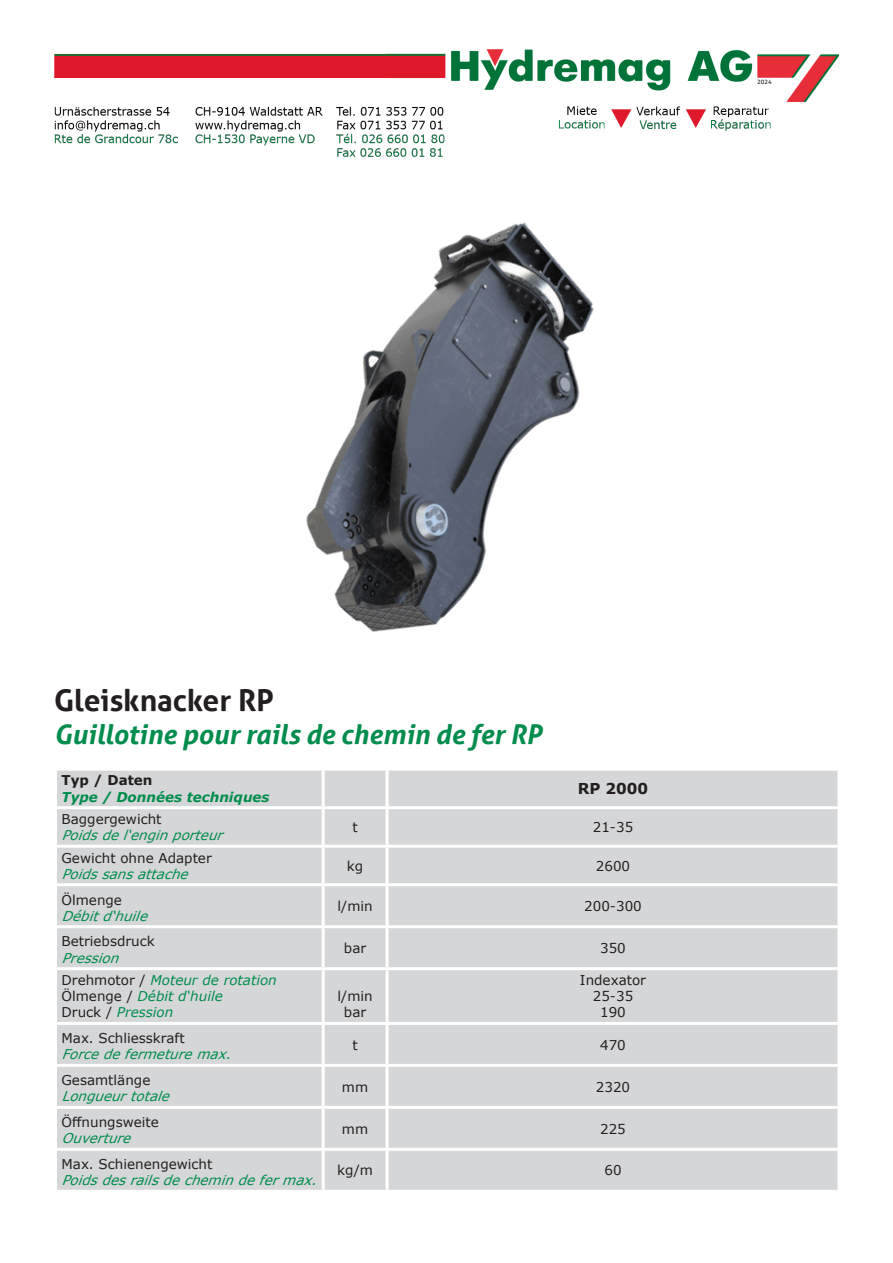
<style>
.page{position:relative;width:893px;height:1263px;background:#fff}
.page>*{position:absolute;margin:0;border:0;box-sizing:border-box;transform-origin:0 0}
.t1{font:700 30px "Aller";color:#231f20}
.t2{font:italic 700 27px "Aller";color:#008d4c}
.t3{font:700 15px "Verdana";color:#231f20}
.t4{font:13.5px/16.2px "Verdana";color:#231f20}
.t5{font:italic 13.5px/16.2px "Verdana";color:#008d4c}
.t6{font:italic 13.5px "Verdana";color:#008d4c}
.t7{font:italic 700 13.5px "Verdana";color:#008d4c}
.t8{font:700 13.5px "Verdana";color:#231f20}
.t9{font:6px "Aller";color:#231f20}
.s1{font-style:italic;color:#008d4c}
.s2{font-style:normal;color:#231f20}
</style>
<div class="page">
<div style="left:57px;top:771px;width:780px;height:419px;background:#d5d6d8"></div>
<hr style="left:322px;top:771px;width:3px;height:35px;background:#fff">
<hr style="left:386px;top:771px;width:3px;height:35px;background:#fff">
<hr style="left:54px;top:806px;width:269px;height:3px;background:#fff">
<hr style="left:323px;top:806px;width:64px;height:3px;background:#fff">
<hr style="left:322px;top:809px;width:3px;height:36px;background:#fff">
<hr style="left:387px;top:806px;width:453px;height:3px;background:#fff">
<hr style="left:386px;top:809px;width:3px;height:36px;background:#fff">
<hr style="left:54px;top:845px;width:269px;height:3px;background:#fff">
<hr style="left:323px;top:845px;width:64px;height:3px;background:#fff">
<hr style="left:322px;top:848px;width:3px;height:35px;background:#fff">
<hr style="left:387px;top:845px;width:453px;height:3px;background:#fff">
<hr style="left:386px;top:848px;width:3px;height:35px;background:#fff">
<hr style="left:54px;top:883px;width:269px;height:3px;background:#fff">
<hr style="left:323px;top:883px;width:64px;height:3px;background:#fff">
<hr style="left:322px;top:886px;width:3px;height:39px;background:#fff">
<hr style="left:387px;top:883px;width:453px;height:3px;background:#fff">
<hr style="left:386px;top:886px;width:3px;height:39px;background:#fff">
<hr style="left:54px;top:925px;width:269px;height:3px;background:#fff">
<hr style="left:323px;top:925px;width:64px;height:3px;background:#fff">
<hr style="left:322px;top:928px;width:3px;height:39px;background:#fff">
<hr style="left:387px;top:925px;width:453px;height:3px;background:#fff">
<hr style="left:386px;top:928px;width:3px;height:39px;background:#fff">
<hr style="left:54px;top:967px;width:269px;height:3px;background:#fff">
<hr style="left:323px;top:967px;width:64px;height:3px;background:#fff">
<hr style="left:322px;top:970px;width:3px;height:52px;background:#fff">
<hr style="left:387px;top:967px;width:453px;height:3px;background:#fff">
<hr style="left:386px;top:970px;width:3px;height:52px;background:#fff">
<hr style="left:54px;top:1022px;width:269px;height:3px;background:#fff">
<hr style="left:323px;top:1022px;width:64px;height:3px;background:#fff">
<hr style="left:322px;top:1025px;width:3px;height:39px;background:#fff">
<hr style="left:387px;top:1022px;width:453px;height:3px;background:#fff">
<hr style="left:386px;top:1025px;width:3px;height:39px;background:#fff">
<hr style="left:54px;top:1064px;width:269px;height:3px;background:#fff">
<hr style="left:323px;top:1064px;width:64px;height:3px;background:#fff">
<hr style="left:322px;top:1067px;width:3px;height:39px;background:#fff">
<hr style="left:387px;top:1064px;width:453px;height:3px;background:#fff">
<hr style="left:386px;top:1067px;width:3px;height:39px;background:#fff">
<hr style="left:54px;top:1106px;width:269px;height:3px;background:#fff">
<hr style="left:323px;top:1106px;width:64px;height:3px;background:#fff">
<hr style="left:322px;top:1109px;width:3px;height:39px;background:#fff">
<hr style="left:387px;top:1106px;width:453px;height:3px;background:#fff">
<hr style="left:386px;top:1109px;width:3px;height:39px;background:#fff">
<hr style="left:54px;top:1148px;width:269px;height:3px;background:#fff">
<hr style="left:323px;top:1148px;width:64px;height:3px;background:#fff">
<hr style="left:322px;top:1151px;width:3px;height:39px;background:#fff">
<hr style="left:387px;top:1148px;width:453px;height:3px;background:#fff">
<hr style="left:386px;top:1151px;width:3px;height:39px;background:#fff">
<img style="left:54px;top:49px;width:785px;height:108px">
<img style="left:306px;top:222px;width:288px;height:410px">
<p class="t9" style="left:757px;top:78px;width:16px">2024</p>
<p class="t1" style="left:54px;top:682px;width:221px">Gleisknacker RP</p>
<p class="t2" style="left:54px;top:717px;width:489px">Guillotine pour rails de chemin de fer RP</p>
<p class="t8" style="left:62px;top:771px;width:92px">Typ / Daten</p>
<p class="t7" style="left:62px;top:787px;width:210px">Type / Données techniques</p>
<p class="t3" style="left:578px;top:778px;width:72px">RP 2000</p>
<p class="t4" style="left:62px;top:811px;width:102px">Baggergewicht</p>
<p class="t5" style="left:62px;top:827px;width:169px">Poidsdel‘enginporteur</p>
<p class="t4" style="left:352px;top:819px;width:7px">t</p>
<p class="t4" style="left:593px;top:819px;width:42px">21-35</p>
<p class="t4" style="left:62px;top:849px;width:152px">Gewicht ohne Adapter<br><span class="s1">Poidssansattache</span></p>
<p class="t4" style="left:347px;top:857px;width:18px">kg</p>
<p class="t4" style="left:596px;top:857px;width:36px">2600</p>
<p class="t4" style="left:62px;top:891px;width:62px">Ölmenge</p>
<p class="t5" style="left:62px;top:907px;width:93px">Débitd‘huile</p>
<p class="t4" style="left:337px;top:898px;width:37px">l/min</p>
<p class="t4" style="left:584px;top:898px;width:59px">200-300</p>
<p class="t4" style="left:62px;top:933px;width:95px">Betriebsdruck</p>
<p class="t5" style="left:62px;top:949px;width:65px">Pression</p>
<p class="t6" style="left:62px;top:971px;width:217px"><span class="s2">Drehmotor /</span> Moteur de rotation</p>
<p class="t6" style="left:62px;top:987px;width:163px"><span class="s2">Ölmenge /</span> Débit d‘huile</p>
<p class="t6" style="left:62px;top:1003px;width:113px"><span class="s2">Druck /</span> Pression</p>
<p class="t4" style="left:344px;top:940px;width:24px">bar</p>
<p class="t4" style="left:600px;top:940px;width:27px">350</p>
<p class="t4" style="left:337px;top:988px;width:37px;text-align:center">l/min bar</p>
<p class="t4" style="left:580px;top:972px;width:68px;text-align:center">Indexator<br>25-35</p>
<p class="t4" style="left:600px;top:1004px;width:27px">190</p>
<p class="t5" style="left:62px;top:1030px;width:177px"><span class="s2">Max. Schliesskraft<br></span>Forcedefermeturemax.</p>
<p class="t4" style="left:352px;top:1036px;width:7px">t</p>
<p class="t4" style="left:600px;top:1036px;width:27px">470</p>
<p class="t5" style="left:62px;top:1072px;width:115px"><span class="s2">Gesamtlänge<br></span>Longueurtotale</p>
<p class="t4" style="left:342px;top:1078px;width:28px">mm</p>
<p class="t4" style="left:596px;top:1078px;width:36px">2320</p>
<p class="t4" style="left:62px;top:1114px;width:99px">Öffnungsweite<br><span class="s1">Ouverture</span></p>
<p class="t4" style="left:342px;top:1120px;width:28px">mm</p>
<p class="t4" style="left:600px;top:1120px;width:27px">225</p>
<p class="t5" style="left:62px;top:1156px;width:263px"><span class="s2">Max. Schienengewicht<br></span>Poidsdesrailsdechemindefermax.</p>
<p class="t4" style="left:337px;top:1162px;width:37px">kg/m</p>
<p class="t4" style="left:604px;top:1162px;width:19px">60</p>
</div>
